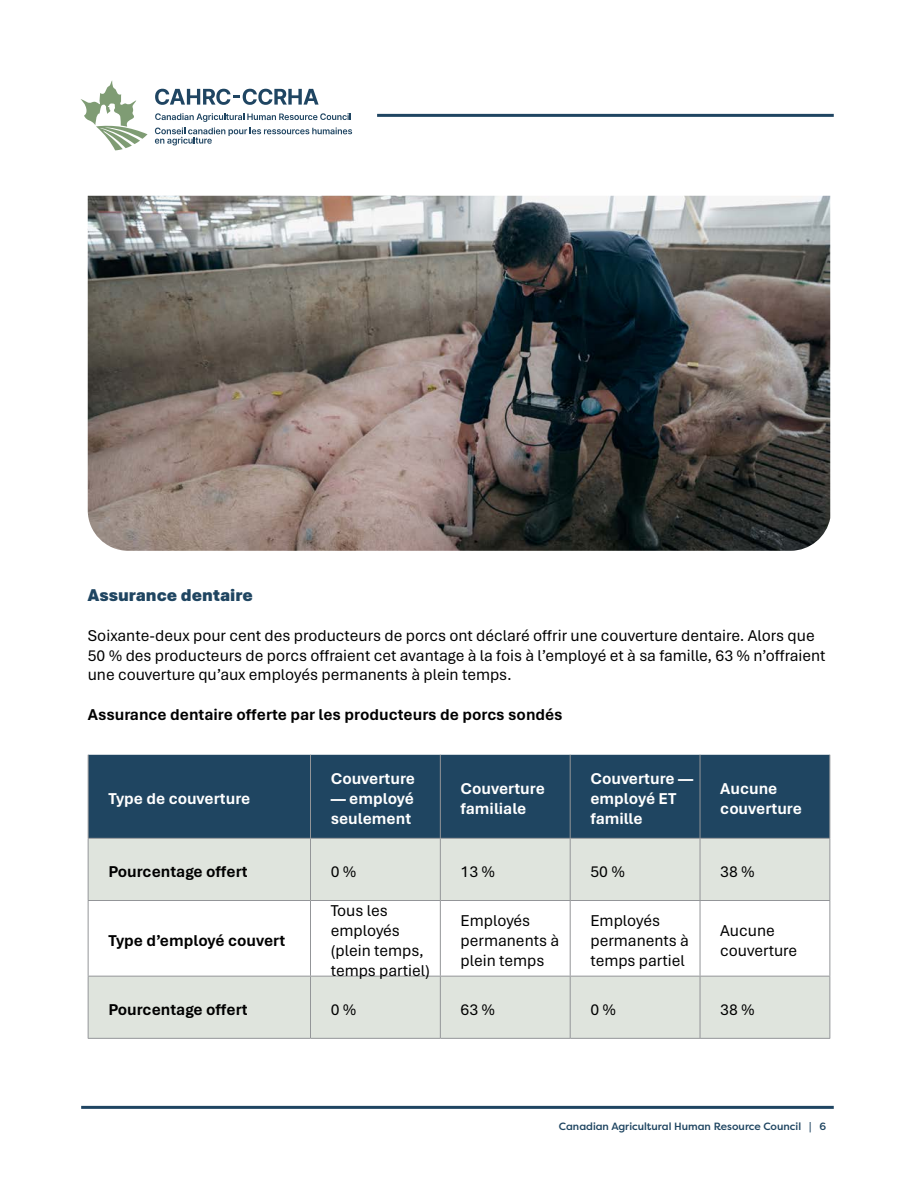
<style>
.page{position:relative;width:918px;height:1188px;background:#fff}
.page>*{position:absolute;margin:0;border:0;box-sizing:border-box;transform-origin:0 0}
.t1{font:900 18px "Aptos";color:#1f4561}
.t2{font:16.5px/19.8px "Aptos";color:#000}
.t3{font:700 16.5px "Aptos";color:#000}
.t4{font:700 16.5px/19.8px "Aptos";color:#fff}
.t5{font:500 10.5px "Filson Pro";color:#1f4561}
</style>
<div class="page">
<svg style="left:155px;top:113px;width:197px;height:32px"></svg>
<svg style="left:155px;top:89px;width:164px;height:16px"></svg>
<svg style="left:80px;top:80px;width:68px;height:70px"></svg>
<hr style="left:377px;top:114px;width:457px;height:3px;background:#1f4562">
<hr style="left:81px;top:1106px;width:753px;height:3px;background:#1f4562">
<img style="left:88px;top:196px;width:742px;height:355px">
<div style="left:89px;top:755px;width:741px;height:83px;background:#1f4561"></div>
<svg style="left:89px;top:839px;width:741px;height:199px;fill:#dfe4dd"></svg>
<hr style="left:310px;top:755px;width:1px;height:83px;background:#939598">
<hr style="left:88px;top:838px;width:222px;height:1px;background:#939598">
<hr style="left:310px;top:838px;width:130px;height:1px;background:#939598">
<hr style="left:310px;top:839px;width:1px;height:61px;background:#939598">
<hr style="left:440px;top:838px;width:130px;height:1px;background:#939598">
<hr style="left:570px;top:838px;width:130px;height:1px;background:#939598">
<hr style="left:700px;top:838px;width:130px;height:1px;background:#939598">
<hr style="left:88px;top:900px;width:222px;height:1px;background:#939598">
<hr style="left:310px;top:900px;width:130px;height:1px;background:#939598">
<hr style="left:310px;top:901px;width:1px;height:75px;background:#939598">
<hr style="left:440px;top:900px;width:130px;height:1px;background:#939598">
<hr style="left:570px;top:900px;width:130px;height:1px;background:#939598">
<hr style="left:700px;top:900px;width:130px;height:1px;background:#939598">
<hr style="left:88px;top:976px;width:222px;height:1px;background:#939598">
<hr style="left:310px;top:976px;width:130px;height:1px;background:#939598">
<hr style="left:310px;top:977px;width:1px;height:61px;background:#939598">
<hr style="left:440px;top:976px;width:130px;height:1px;background:#939598">
<hr style="left:570px;top:976px;width:130px;height:1px;background:#939598">
<hr style="left:700px;top:976px;width:130px;height:1px;background:#939598">
<hr style="left:88px;top:1038px;width:222px;height:1px;background:#939598">
<hr style="left:310px;top:1038px;width:130px;height:1px;background:#939598">
<hr style="left:440px;top:1038px;width:130px;height:1px;background:#939598">
<hr style="left:570px;top:1038px;width:130px;height:1px;background:#939598">
<hr style="left:700px;top:1038px;width:130px;height:1px;background:#939598">
<hr style="left:88px;top:755px;width:1px;height:83px;background:#939598">
<hr style="left:440px;top:755px;width:1px;height:83px;background:#939598">
<hr style="left:570px;top:755px;width:1px;height:83px;background:#939598">
<hr style="left:700px;top:755px;width:1px;height:83px;background:#939598">
<hr style="left:830px;top:755px;width:1px;height:83px;background:#939598">
<hr style="left:88px;top:839px;width:1px;height:61px;background:#939598">
<hr style="left:440px;top:839px;width:1px;height:61px;background:#939598">
<hr style="left:570px;top:839px;width:1px;height:61px;background:#939598">
<hr style="left:700px;top:839px;width:1px;height:61px;background:#939598">
<hr style="left:830px;top:839px;width:1px;height:61px;background:#939598">
<hr style="left:88px;top:901px;width:1px;height:75px;background:#939598">
<hr style="left:440px;top:901px;width:1px;height:75px;background:#939598">
<hr style="left:570px;top:901px;width:1px;height:75px;background:#939598">
<hr style="left:700px;top:901px;width:1px;height:75px;background:#939598">
<hr style="left:830px;top:901px;width:1px;height:75px;background:#939598">
<hr style="left:88px;top:977px;width:1px;height:61px;background:#939598">
<hr style="left:440px;top:977px;width:1px;height:61px;background:#939598">
<hr style="left:570px;top:977px;width:1px;height:61px;background:#939598">
<hr style="left:700px;top:977px;width:1px;height:61px;background:#939598">
<hr style="left:830px;top:977px;width:1px;height:61px;background:#939598">
<p class="t1" style="left:88px;top:583px;width:167px">Assurance dentaire</p>
<p class="t2" style="left:88px;top:625px;width:739px">Soixante-deux pour cent des producteurs de porcs ont déclaré offrir une couverture dentaire. Alors que<br>50 % des producteurs de porcs offraient cet avantage à la fois à l’employé et à sa famille, 63 % n’offraient une couverture qu’aux employés permanents à plein temps.</p>
<p class="t3" style="left:88px;top:703px;width:477px">Assurance dentaire offerte par les producteurs de porcs sondés</p>
<p class="t4" style="left:108px;top:788px;width:144px">Type de couverture</p>
<p class="t4" style="left:331px;top:769px;width:86px">Couverture</p>
<p class="t4" style="left:331px;top:788px;width:85px">— employé seulement</p>
<p class="t4" style="left:461px;top:778px;width:86px">Couverture familiale</p>
<p class="t4" style="left:590px;top:769px;width:104px">Couverture — employé ET famille</p>
<p class="t4" style="left:720px;top:778px;width:83px">Aucune couverture</p>
<p class="t3" style="left:108px;top:860px;width:141px">Pourcentage offert</p>
<p class="t2" style="left:331px;top:861px;width:27px">0 %</p>
<p class="t2" style="left:461px;top:861px;width:36px">13 %</p>
<p class="t2" style="left:590px;top:861px;width:36px">50 %</p>
<p class="t2" style="left:720px;top:861px;width:36px">38 %</p>
<p class="t3" style="left:108px;top:929px;width:178px">Type d’employé couvert</p>
<p class="t2" style="left:331px;top:900px;width:101px">Tous les employés (plein temps, temps partiel)</p>
<p class="t2" style="left:461px;top:910px;width:100px">Employés permanents à plein temps</p>
<p class="t2" style="left:590px;top:910px;width:100px">Employés permanents à temps partiel</p>
<p class="t2" style="left:720px;top:920px;width:78px">Aucune couverture</p>
<p class="t3" style="left:108px;top:998px;width:141px">Pourcentage offert</p>
<p class="t2" style="left:331px;top:999px;width:27px">0 %</p>
<p class="t2" style="left:461px;top:999px;width:36px">63 %</p>
<p class="t2" style="left:590px;top:999px;width:27px">0 %</p>
<p class="t2" style="left:720px;top:999px;width:36px">38 %</p>
<p class="t5" style="left:559px;top:1119px;width:269px">Canadian Agricultural Human Resource Council | 6</p>
</div>
